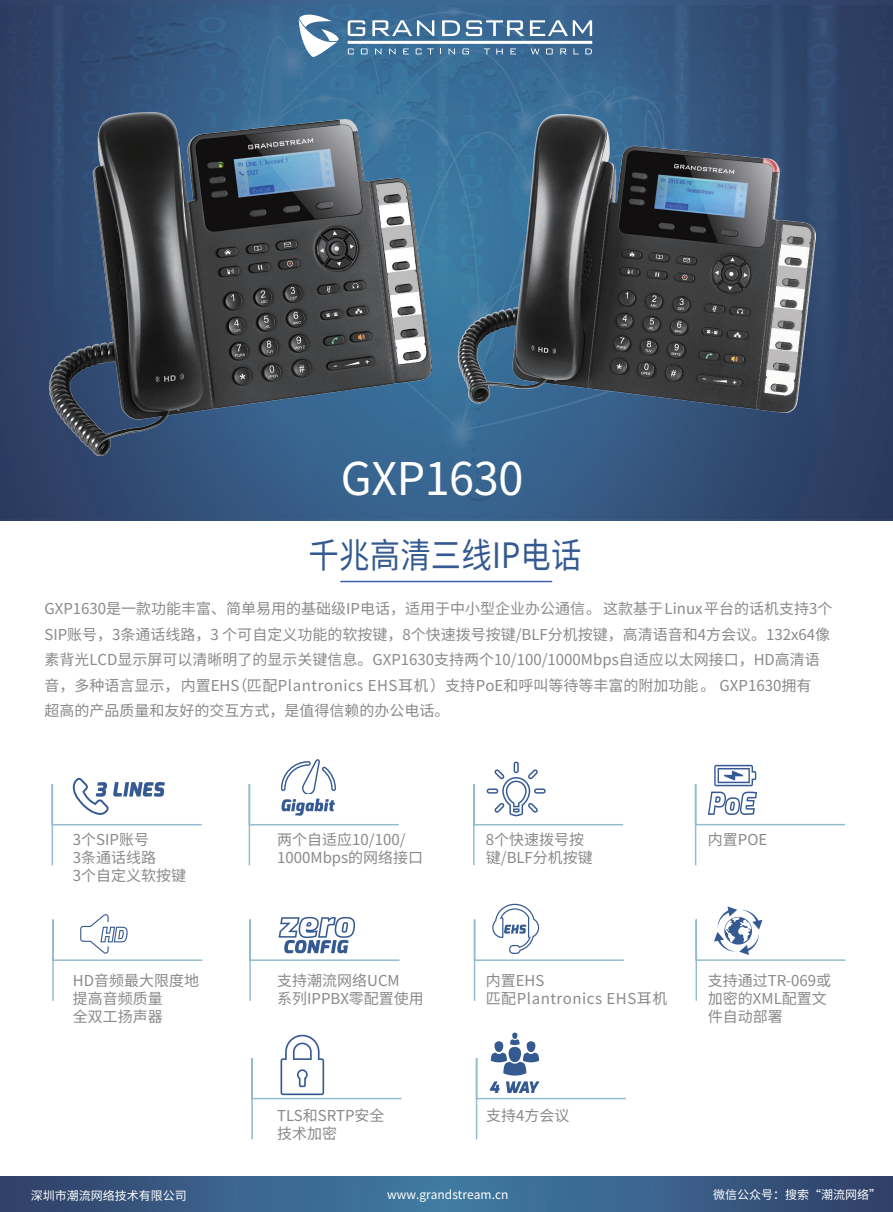
<style>
.page{position:relative;width:893px;height:1212px;background:#fff}
.page>*{position:absolute;margin:0;border:0;box-sizing:border-box;transform-origin:0 0}
.t1{font:45px "A02";letter-spacing:-.01em;color:#fff}
.t2{font:34.95px "A02";letter-spacing:.005em;color:#355a92;scale:.87 1}
.t3{font:15px/18px "A02";color:#8a8a8e}
.t4{font:15px/18px "A02";letter-spacing:.035em;color:#8a8a8e}
.t5{font:12px "A02";color:#fff}
</style>
<div class="page">
<img style="left:0;top:5px;width:893px;height:514px">
<hr style="left:341px;top:581px;width:211px;height:1px;background:#3e60ac">
<svg style="left:299px;top:14px;width:40px;height:45px"></svg>
<svg style="left:348px;top:20px;width:17px;height:16px"></svg>
<svg style="left:372px;top:20px;width:62px;height:16px"></svg>
<svg style="left:442px;top:20px;width:18px;height:16px"></svg>
<svg style="left:466px;top:20px;width:126px;height:16px"></svg>
<svg style="left:348px;top:48px;width:6px;height:6px"></svg>
<svg style="left:361px;top:48px;width:7px;height:6px"></svg>
<svg style="left:375px;top:48px;width:6px;height:6px"></svg>
<svg style="left:389px;top:48px;width:7px;height:6px"></svg>
<svg style="left:403px;top:48px;width:6px;height:6px"></svg>
<svg style="left:416px;top:48px;width:18px;height:6px"></svg>
<svg style="left:448px;top:48px;width:7px;height:6px"></svg>
<svg style="left:462px;top:48px;width:7px;height:6px"></svg>
<svg style="left:484px;top:48px;width:6px;height:6px"></svg>
<svg style="left:496px;top:48px;width:7px;height:6px"></svg>
<svg style="left:510px;top:48px;width:6px;height:6px"></svg>
<svg style="left:585px;top:48px;width:7px;height:6px"></svg>
<svg style="left:546px;top:48px;width:7px;height:6px"></svg>
<svg style="left:560px;top:48px;width:7px;height:6px"></svg>
<svg style="left:573px;top:48px;width:6px;height:6px"></svg>
<svg style="left:531px;top:48px;width:9px;height:6px"></svg>
<hr style="left:348px;top:41px;width:244px;height:3px;background:#fff">
<div style="left:512px;top:1032px;width:6px;height:7px;background:#355a92;border-radius:50%"></div>
<svg style="left:0;top:1177px;width:893px;height:35px;background:#395e87"></svg>
<svg style="left:51px;top:777px;width:151px;height:89px"></svg>
<svg style="left:248px;top:759px;width:151px;height:107px"></svg>
<svg style="left:473px;top:761px;width:151px;height:105px"></svg>
<svg style="left:694px;top:765px;width:151px;height:101px"></svg>
<svg style="left:52px;top:914px;width:151px;height:87px"></svg>
<svg style="left:249px;top:917px;width:151px;height:84px"></svg>
<svg style="left:473px;top:904px;width:151px;height:97px"></svg>
<svg style="left:251px;top:1035px;width:151px;height:105px"></svg>
<svg style="left:475px;top:1039px;width:151px;height:101px"></svg>
<svg style="left:695px;top:906px;width:151px;height:95px"></svg>
<img style="left:50px;top:112px;width:381px;height:343px">
<img style="left:458px;top:115px;width:357px;height:317px">
<h1 class="t1" style="left:341px;top:453px;width:184px">GXP1630</h1>
<h2 class="t2" style="left:309px;top:536px;width:315px">千兆高清三线IP电话</h2>
<p class="t3" style="left:44px;top:596px;width:789px;line-height:25.5px">GXP1630是一款功能丰富、简单易用的基础级IP电话，适用于中小型企业办公通信。这款基于Linux平台的话机支持3个SIP账号，3条通话线路，3 个可自定义功能的软按键，8个快速拨号按键/BLF分机按键，高清语音和4方会议。132x64像素背光LCD显示屏可以清晰明了的显示关键信息。GXP1630支持两个10/100/1000Mbps自适应以太网接口，HD高清语音，多种语言显示，内置EHS（匹配Plantronics EHS耳机）支持PoE和呼叫等待等丰富的附加功能。 GXP1630拥有<br>超高的产品质量和友好的交互方式，是值得信赖的办公电话。</p>
<p class="t3" style="left:73px;top:830px;width:115px">3个SIP账号<br>3条通话线路<br>3个自定义软按键</p>
<p class="t3" style="left:277px;top:830px;width:148px">两个自适应10/100/<br>1000Mbps的网络接口</p>
<p class="t3" style="left:486px;top:830px;width:109px">8个快速拨号按键/BLF分机按键</p>
<p class="t3" style="left:708px;top:830px;width:61px">内置POE</p>
<p class="t3" style="left:73px;top:972px;width:128px">HD音频最大限度地提高音频质量<br>全双工扬声器</p>
<p class="t3" style="left:277px;top:972px;width:148px">支持潮流网络UCM<br>系列IPPBX零配置使用</p>
<p class="t4" style="left:486px;top:972px;width:183px">内置EHS<br>匹配Plantronics EHS耳机</p>
<p class="t3" style="left:708px;top:972px;width:125px">支持通过TR-069或加密的XML配置文件自动部署</p>
<p class="t3" style="left:277px;top:1107px;width:109px">TLS和SRTP安全</p>
<p class="t3" style="left:486px;top:1107px;width:85px">支持4方会议</p>
<p class="t3" style="left:277px;top:1125px;width:61px">技术加密</p>
<p class="t5" style="left:31px;top:1189px;width:157px">深圳市潮流网络技术有限公司</p>
<p class="t5" style="left:387px;top:1188px;width:123px">www.grandstream.cn</p>
<p class="t5" style="left:713px;top:1188px;width:170px">微信公众号：搜索“潮流网络”</p>
</div>
